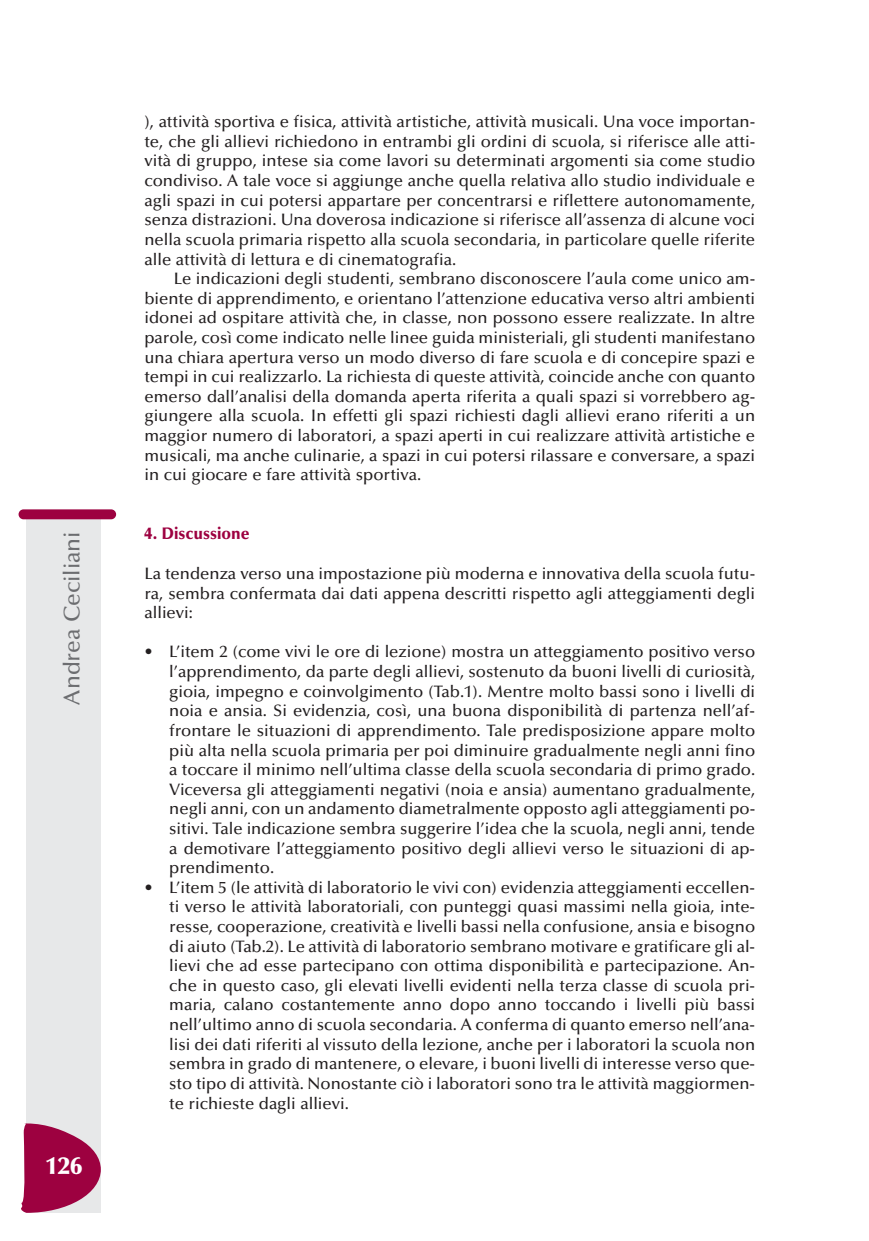
<style>
.page{position:relative;width:869px;height:1241px;background:#fff}
.page>*{position:absolute;margin:0;border:0;box-sizing:border-box;transform-origin:0 0}
.t1{font:900 24.5px "Optima";color:#fff}
.t2{font:500 22.75px "Optima";color:#6c6d70}
.t3{font:500 16.62px/19.6px "Optima";color:#231f20;text-align:justify}
.t4{font:900 16.62px "Optima";color:#9d0140;scale:.95 1}
</style>
<div class="page">
<div style="left:27px;top:517px;width:74px;height:695px;background:#e7e8e9"></div>
<div style="left:19px;top:509px;width:97px;height:10px;background:#9d0140;border-radius:5px"></div>
<svg style="left:21px;top:1122px;width:80px;height:90px"></svg>
<h2 class="t2" style="left:63px;top:704px;width:175px;rotate:-90deg">Andrea Ceciliani</h2>
<h1 class="t1" style="left:45px;top:1155px;width:38px">126</h1>
<p class="t3" style="left:144px;top:113px;width:612px">), attività sportiva e fisica, attività artistiche, attività musicali. Una voce importan&shy;te, che gli allievi richiedono in entrambi gli ordini di scuola, si riferisce alle atti&shy;vità di gruppo, intese sia come lavori su determinati argomenti sia come studio condiviso. A tale voce si aggiunge anche quella relativa allo studio individuale e agli spazi in cui potersi appartare per concentrarsi e riflettere autonomamente, senza distrazioni. Una doverosa indicazione si riferisce all’assenza di alcune voci nella scuola primaria rispetto alla scuola secondaria, in particolare quelle riferite alle attività di lettura e di cinematografia.</p>
<p class="t3" style="left:144px;top:270px;width:612px;text-indent:29px">Le indicazioni degli studenti, sembrano disconoscere l’aula come unico am&shy;biente di apprendimento, e orientano l’attenzione educativa verso altri ambienti idonei ad ospitare attività che, in classe, non possono essere realizzate. In altre parole, così come indicato nelle linee guida ministeriali, gli studenti manifestano una chiara apertura verso un modo diverso di fare scuola e di concepire spazi e tempi in cui realizzarlo. La richiesta di queste attività, coincide anche con quanto emerso dall’analisi della domanda aperta riferita a quali spazi si vorrebbero ag&shy;giungere alla scuola. In effetti gli spazi richiesti dagli allievi erano riferiti a un maggior numero di laboratori, a spazi aperti in cui realizzare attività artistiche e musicali, ma anche culinarie, a spazi in cui potersi rilassare e conversare, a spazi in cui giocare e fare attività sportiva.</p>
<p class="t4" style="left:144px;top:526px;width:112px">4. Discussione</p>
<p class="t3" style="left:144px;top:565px;width:612px">La tendenza verso una impostazione più moderna e innovativa della scuola futu&shy;ra, sembra confermata dai dati appena descritti rispetto agli atteggiamenti degli allievi:</p>
<p class="t3" style="left:169px;top:643px;width:587px;text-indent:-25px">• L’item 2 (come vivi le ore di lezione) mostra un atteggiamento positivo verso l’apprendimento, da parte degli allievi, sostenuto da buoni livelli di curiosità, gioia, impegno e coinvolgimento (Tab.1). Mentre molto bassi sono i livelli di noia e ansia. Si evidenzia, così, una buona disponibilità di partenza nell’af&shy;frontare le situazioni di apprendimento. Tale predisposizione appare molto più alta nella scuola primaria per poi diminuire gradualmente negli anni fino a toccare il minimo nell’ultima classe della scuola secondaria di primo grado.<br>Viceversa gli atteggiamenti negativi (noia e ansia) aumentano gradualmente, negli anni, con un andamento diametralmente opposto agli atteggiamenti po&shy;sitivi. Tale indicazione sembra suggerire l’idea che la scuola, negli anni, tende a demotivare l’atteggiamento positivo degli allievi verso le situazioni di ap&shy;prendimento.</p>
<p class="t3" style="left:169px;top:878px;width:587px;text-indent:-25px">• L’item 5 (le attività di laboratorio le vivi con) evidenzia atteggiamenti eccellen&shy;ti verso le attività laboratoriali, con punteggi quasi massimi nella gioia, inte&shy;resse, cooperazione, creatività e livelli bassi nella confusione, ansia e bisogno di aiuto (Tab.2). Le attività di laboratorio sembrano motivare e gratificare gli al&shy;lievi che ad esse partecipano con ottima disponibilità e partecipazione. An&shy;che in questo caso, gli elevati livelli evidenti nella terza classe di scuola pri&shy;maria, calano costantemente anno dopo anno toccando i livelli più bassi nell’ultimo anno di scuola secondaria. A conferma di quanto emerso nell’ana&shy;lisi dei dati riferiti al vissuto della lezione, anche per i laboratori la scuola non sembra in grado di mantenere, o elevare, i buoni livelli di interesse verso que&shy;sto tipo di attività. Nonostante ciò i laboratori sono tra le attività maggiormen&shy;te richieste dagli allievi.</p>
</div>
